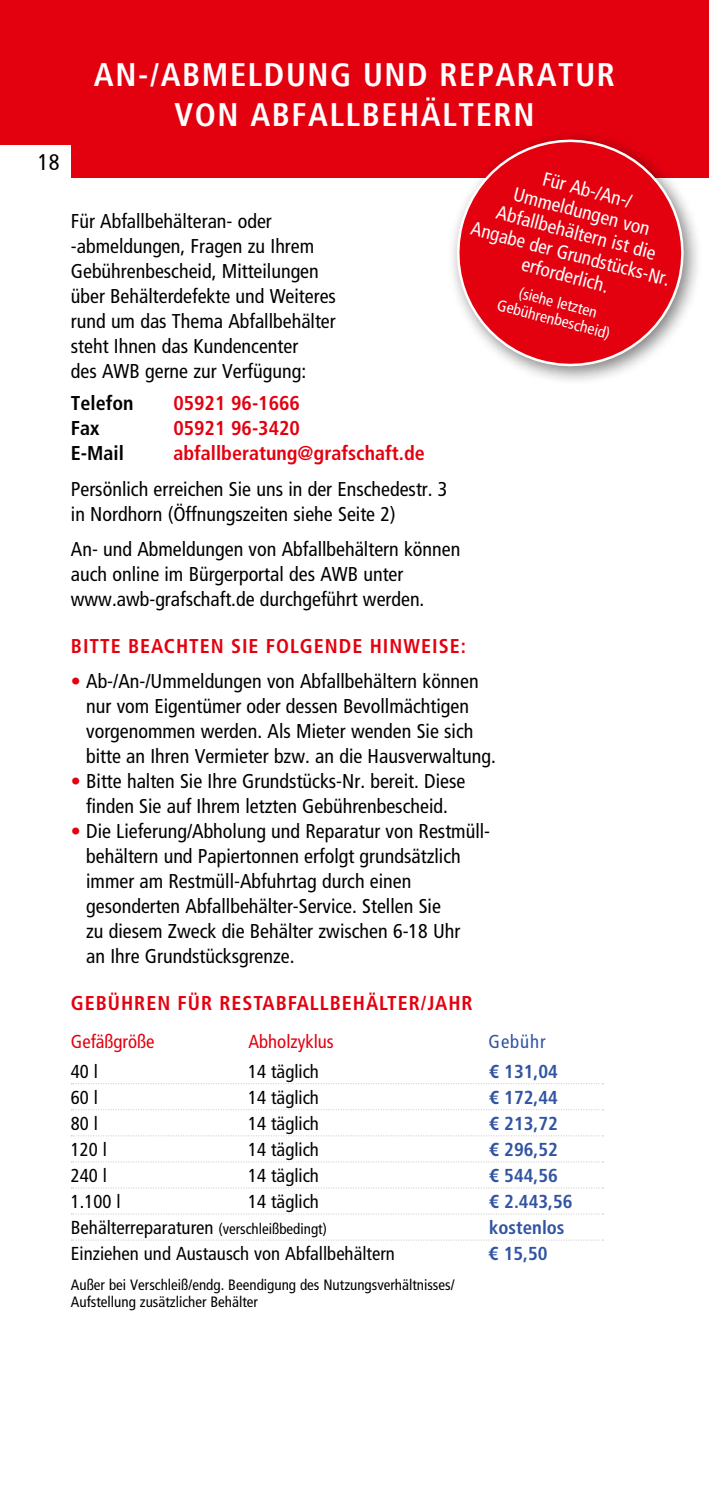
<style>
.page{position:relative;width:709px;height:1489px;background:#fff}
.page>*{position:absolute;margin:0;border:0;box-sizing:border-box;transform-origin:0 0}
.t1{font:700 condensed 32.5px/40px "Frutiger";letter-spacing:.05em;color:#fff;text-align:center}
.t2{font:condensed 22.5px "Frutiger";color:#000}
.t3{font:condensed 20px/25px "Frutiger LT Std";color:#000}
.t4{font:700 condensed 20px "Frutiger LT Std";letter-spacing:.05em;color:#e3000f}
.t5{font:700 condensed 20px "Frutiger LT Std";color:#e3000f}
.t6{font:700 condensed 20px "Frutiger LT Std";color:#000}
.t7{font:condensed 19.5px/22px "Frutiger LT Std";color:#fff;text-align:center}
.t8{font:condensed 18.75px "Frutiger LT Std";color:#000}
.t9{font:700 condensed 18.75px "Frutiger LT Std";color:#3153a1}
.t10{font:condensed 18.75px "Frutiger LT Std";color:#e3000f}
.t11{font:condensed 18.75px "Frutiger LT Std";color:#3153a1}
.t12{font:condensed 15.75px/17px "Frutiger LT Std";color:#fff;text-align:center}
.t13{font:condensed 15px/17.5px "Frutiger LT Std";color:#000}
.s1{color:#e3000f}
.s2{font-size:15px}
</style>
<div class="page">
<svg style="left:71px;top:1083px;width:532px;height:1px"></svg>
<svg style="left:71px;top:1109px;width:532px;height:1px"></svg>
<svg style="left:71px;top:1135px;width:532px;height:1px"></svg>
<svg style="left:71px;top:1161px;width:532px;height:1px"></svg>
<svg style="left:71px;top:1187px;width:532px;height:1px"></svg>
<svg style="left:71px;top:1213px;width:532px;height:1px"></svg>
<svg style="left:71px;top:1239px;width:532px;height:1px"></svg>
<div style="left:0;top:0;width:709px;height:177px;background:#e3000f"></div>
<div style="left:0;top:145px;width:71px;height:33px;background:#fff"></div>
<div style="left:447px;top:130px;width:257px;height:256px;background:#000;opacity:.5"></div>
<svg style="left:443px;top:130px;width:254px;height:247px"></svg>
<p class="t2" style="left:38px;top:153px;width:23px">18</p>
<h1 class="t1" style="left:94px;top:57px;width:522px">AN-/ABMELDUNG UND REPARATUR<br>VON ABFALLBEHÄLTERN</h1>
<p class="t7" style="left:492px;top:153px;width:206px;rotate:15deg">FürAb-/An-/<br>Ummeldungen von<br>Abfallbehältern ist die<br>Angabe derGrundstücks-Nr. erforderlich.</p>
<p class="t3" style="left:71px;top:208px;width:266px">Für Abfallbehälteran- oder -abmeldungen, Fragen zu Ihrem<br>Gebührenbescheid, Mitteilungen über Behälterdefekte und Weiteres rund um das Thema Abfallbehälter steht Ihnen das Kundencenter<br>des AWB gerne zur Verfügung:</p>
<p class="t6" style="left:71px;top:391px;width:64px">TELEFON</p>
<p class="t5" style="left:173px;top:391px;width:128px">05921 96-1666</p>
<p class="t6" style="left:71px;top:416px;width:30px">FAX</p>
<p class="t5" style="left:173px;top:416px;width:128px">05921 96-3420</p>
<p class="t6" style="left:71px;top:441px;width:55px">E-MAIL</p>
<p class="t5" style="left:173px;top:441px;width:253px">ABFALLBERATUNG@GRAFSCHAFT.DE</p>
<p class="t3" style="left:71px;top:476px;width:378px">Persönlich erreichen Sie uns in der Enschedestr. 3 in Nordhorn (Öffnungszeiten siehe Seite 2)</p>
<p class="t3" style="left:71px;top:537px;width:391px">An- und Abmeldungen von Abfallbehältern können auch online im Bürgerportal des AWB unter www.awb-grafschaft.de durchgeführt werden.</p>
<p class="t4" style="left:71px;top:633px;width:396px">BITTE BEACHTEN SI E FOLGENDE HI NWEISE:</p>
<p class="t3" style="left:86px;top:669px;width:411px;text-indent:-15px"><span class="s1">•</span> Ab-/An-/Ummeldungen von Abfallbehältern können nur vom Eigentümer oder dessen Bevollmächtigen vorgenommen werden. Als Mieter wenden Sie sich bitte an Ihren Vermieter bzw. an die Hausverwaltung.</p>
<p class="t3" style="left:71px;top:769px;width:396px;text-align:center"><span class="s1">•</span> Bitte halten Sie Ihre Grundstücks-Nr. bereit. Diese finden Sie auf Ihrem letzten Gebührenbescheid.</p>
<p class="t3" style="left:86px;top:819px;width:405px;text-indent:-15px"><span class="s1">•</span> Die Lieferung/Abholung und Reparatur von Restmüll&shy;behältern und Papiertonnen erfolgt grundsätzlich immer am Restmüll-Abfuhrtag durch einen gesonderten Abfallbehälter-Service. Stellen Sie<br>zu diesem Zweck die Behälter zwischen 6-18 Uhr<br>an Ihre Grundstücksgrenze.</p>
<p class="t4" style="left:71px;top:990px;width:403px">GEBÜHREN FÜR RESTABFALLBEHÄLTER/JAHR</p>
<p class="t12" style="left:504px;top:279px;width:117px;rotate:15deg">(siehe letzten<br>Gebührenbescheid)</p>
<p class="t10" style="left:71px;top:1030px;width:85px">Gefäßgröße</p>
<p class="t10" style="left:248px;top:1030px;width:87px">Abholzyklus</p>
<p class="t11" style="left:488px;top:1030px;width:59px">Gebühr</p>
<p class="t8" style="left:71px;top:1060px;width:29px">40 l</p>
<p class="t8" style="left:248px;top:1060px;width:72px">14 täglich</p>
<p class="t9" style="left:489px;top:1059px;width:70px">€ 131,04</p>
<p class="t8" style="left:71px;top:1086px;width:29px">60 l</p>
<p class="t8" style="left:248px;top:1086px;width:72px">14 täglich</p>
<p class="t9" style="left:489px;top:1086px;width:70px">€ 172,44</p>
<p class="t8" style="left:71px;top:1112px;width:29px">80 l</p>
<p class="t8" style="left:248px;top:1112px;width:72px">14 täglich</p>
<p class="t9" style="left:489px;top:1112px;width:70px">€ 213,72</p>
<p class="t8" style="left:71px;top:1138px;width:38px">120 l</p>
<p class="t8" style="left:248px;top:1138px;width:72px">14 täglich</p>
<p class="t9" style="left:489px;top:1138px;width:70px">€ 296,52</p>
<p class="t8" style="left:71px;top:1164px;width:38px">240 l</p>
<p class="t8" style="left:248px;top:1164px;width:72px">14 täglich</p>
<p class="t9" style="left:489px;top:1164px;width:70px">€ 544,56</p>
<p class="t8" style="left:71px;top:1190px;width:51px">1.100 l</p>
<p class="t8" style="left:248px;top:1190px;width:72px">14 täglich</p>
<p class="t9" style="left:489px;top:1190px;width:85px">€ 2.443,56</p>
<p class="t8" style="left:71px;top:1216px;width:257px">Behälterreparaturen <span class="s2">(verschleißbedingt)</span></p>
<p class="t9" style="left:489px;top:1216px;width:77px">KOSTENLOS</p>
<p class="t8" style="left:71px;top:1242px;width:325px">Einziehen und Austausch von Abfallbehältern</p>
<p class="t9" style="left:488px;top:1242px;width:60px">€ 15,50</p>
<p class="t13" style="left:71px;top:1275px;width:385px">Außer bei Verschleiß/endg. Beendigung des Nutzungsverhältnisses/<br>Aufstellung zusätzlicher Behälter</p>
</div>
